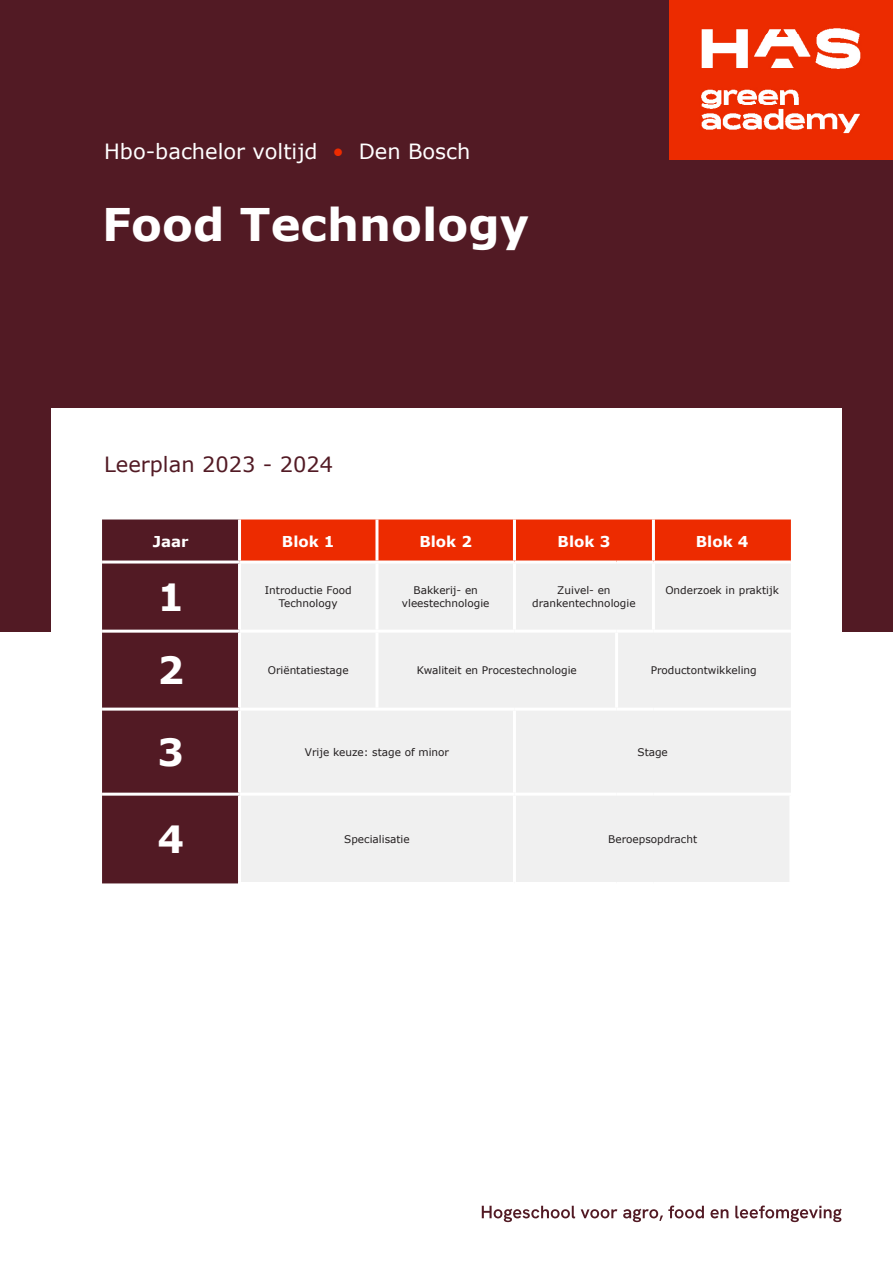
<style>
.page{position:relative;width:893px;height:1263px;background:#fff}
.page>*{position:absolute;margin:0;border:0;box-sizing:border-box;transform-origin:0 0}
.t1{font:700 45px "Verdana";color:#fff}
.t2{font:700 37.5px "Verdana";color:#fff}
.t3{font:21px "Verdana";color:#fff}
.t4{font:21px "Verdana";color:#521a24}
.t5{font:700 15px "Verdana";color:#fff}
.t6{font:10.5px "Verdana";color:#231f20}
.s1{color:#ed2b00}
</style>
<div class="page">
<div style="left:0;top:0;width:893px;height:631px;background:#521a24"></div>
<img style="left:670px;top:0;width:223px;height:160px">
<svg style="left:482px;top:1205px;width:360px;height:17px"></svg>
<div style="left:51px;top:408px;width:791px;height:755px;background:#fff"></div>
<div style="left:102px;top:519px;width:136px;height:364px;background:#521a24"></div>
<div style="left:241px;top:519px;width:550px;height:41px;background:#ed2b00"></div>
<div style="left:241px;top:564px;width:550px;height:229px;background:#f0f0f0"></div>
<div style="left:241px;top:796px;width:548px;height:86px;background:#f0f0f0"></div>
<hr style="left:375px;top:519px;width:3px;height:41px;background:#fff">
<hr style="left:513px;top:519px;width:3px;height:41px;background:#fff">
<hr style="left:652px;top:519px;width:3px;height:41px;background:#fff">
<hr style="left:102px;top:560px;width:138px;height:3px;background:#fff">
<hr style="left:375px;top:563px;width:3px;height:67px;background:#fff">
<hr style="left:513px;top:563px;width:3px;height:67px;background:#fff">
<hr style="left:652px;top:563px;width:3px;height:67px;background:#fff">
<hr style="left:102px;top:630px;width:138px;height:3px;background:#fff">
<hr style="left:240px;top:630px;width:137px;height:3px;background:#fff">
<hr style="left:377px;top:630px;width:137px;height:3px;background:#fff">
<hr style="left:375px;top:633px;width:3px;height:75px;background:#fff">
<hr style="left:514px;top:630px;width:103px;height:3px;background:#fff">
<hr style="left:617px;top:630px;width:36px;height:3px;background:#fff">
<hr style="left:615px;top:633px;width:3px;height:75px;background:#fff">
<hr style="left:653px;top:630px;width:138px;height:3px;background:#fff">
<hr style="left:102px;top:708px;width:138px;height:3px;background:#fff">
<hr style="left:240px;top:708px;width:137px;height:3px;background:#fff">
<hr style="left:377px;top:708px;width:137px;height:3px;background:#fff">
<hr style="left:514px;top:708px;width:103px;height:3px;background:#fff">
<hr style="left:513px;top:711px;width:3px;height:82px;background:#fff">
<hr style="left:617px;top:708px;width:36px;height:3px;background:#fff">
<hr style="left:653px;top:708px;width:138px;height:3px;background:#fff">
<hr style="left:102px;top:793px;width:138px;height:3px;background:#fff">
<hr style="left:513px;top:796px;width:3px;height:86px;background:#fff">
<p class="t3" style="left:104px;top:136px;width:368px">Hbo-bachelor voltijd <span class="s1">•</span> Den Bosch</p>
<p class="t1" style="left:102px;top:192px;width:429px">Food Technology</p>
<p class="t4" style="left:104px;top:450px;width:231px">Leerplan 2023 - 2024</p>
<p class="t5" style="left:153px;top:530px;width:37px">Jaar</p>
<p class="t5" style="left:282px;top:530px;width:54px">Blok 1</p>
<p class="t5" style="left:419px;top:530px;width:54px">Blok 2</p>
<p class="t5" style="left:558px;top:530px;width:54px">Blok 3</p>
<p class="t5" style="left:696px;top:530px;width:54px">Blok 4</p>
<p class="t2" style="left:157px;top:571px;width:28px">1</p>
<p class="t6" style="left:265px;top:583px;width:88px">Introductie Food</p>
<p class="t6" style="left:413px;top:583px;width:66px">Bakkerij- en</p>
<p class="t6" style="left:402px;top:596px;width:89px">vleestechnologie</p>
<p class="t6" style="left:557px;top:583px;width:55px">Zuivel- en</p>
<p class="t6" style="left:532px;top:596px;width:105px">drankentechnologie</p>
<p class="t6" style="left:665px;top:583px;width:115px">Onderzoek in praktijk</p>
<p class="t6" style="left:279px;top:596px;width:60px">Technology</p>
<p class="t2" style="left:157px;top:644px;width:28px">2</p>
<p class="t6" style="left:268px;top:663px;width:82px">Oriëntatiestage</p>
<p class="t6" style="left:417px;top:663px;width:162px">Kwaliteit en Procestechnologie</p>
<p class="t6" style="left:651px;top:663px;width:108px">Productontwikkeling</p>
<p class="t2" style="left:157px;top:726px;width:28px">3</p>
<p class="t6" style="left:305px;top:745px;width:146px">Vrije keuze: stage of minor</p>
<p class="t6" style="left:637px;top:745px;width:32px">Stage</p>
<p class="t2" style="left:157px;top:813px;width:28px">4</p>
<p class="t6" style="left:344px;top:832px;width:67px">Specialisatie</p>
<p class="t6" style="left:608px;top:832px;width:90px">Beroepsopdracht</p>
</div>
